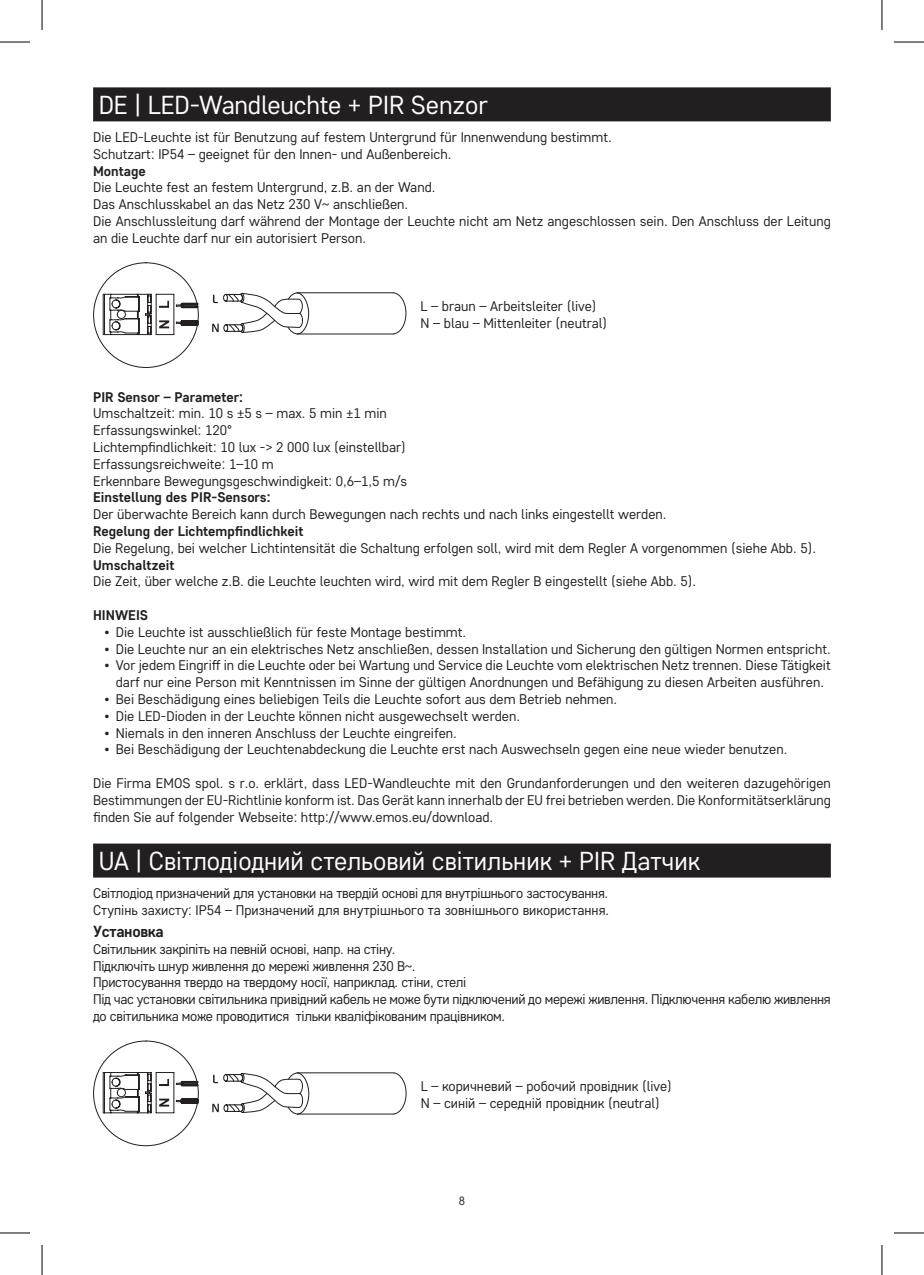
<style>
.page{position:relative;width:924px;height:1275px;background:#fff}
.page>*{position:absolute;margin:0;border:0;box-sizing:border-box;transform-origin:0 0}
.t1{font:26px "Core Sans D35";color:#fff}
.t2{font:700 16px "Core Sans D55";letter-spacing:-.02em;color:#231f20}
.t3{font:14px/16.8px "Core Sans D35";color:#231f20}
.t4{font:14px/16.8px "Core Sans D35";letter-spacing:-.02em;color:#231f20}
.t5{font:700 14px "Core Sans D55";color:#231f20}
.t6{font:12px "Core Sans D35";color:#231f20}
</style>
<div class="page">
<div style="left:93px;top:87px;width:737px;height:34px;background:#231f20"></div>
<div style="left:93px;top:843px;width:737px;height:34px;background:#231f20"></div>
<svg style="left:212px;top:292px;width:195px;height:43px"></svg>
<svg style="left:93px;top:262px;width:106px;height:106px"></svg>
<svg style="left:212px;top:1072px;width:195px;height:43px"></svg>
<svg style="left:93px;top:1040px;width:106px;height:106px"></svg>
<hr style="left:0;top:42px;width:30px;height:1px;background:#000">
<hr style="left:893px;top:42px;width:30px;height:1px;background:#000">
<hr style="left:0;top:1232px;width:30px;height:1px;background:#000">
<hr style="left:893px;top:1232px;width:30px;height:1px;background:#000">
<hr style="left:42px;top:0;width:1px;height:30px;background:#000">
<hr style="left:42px;top:1245px;width:1px;height:30px;background:#000">
<hr style="left:881px;top:0;width:1px;height:30px;background:#000">
<hr style="left:881px;top:1245px;width:1px;height:30px;background:#000">
<h1 class="t1" style="left:99px;top:88px;width:390px">DE | LED-Wandleuchte + PIR Senzor</h1>
<p class="t3" style="left:93px;top:128px;width:520px">Die LED-Leuchte ist für Benutzung auf festem Untergrund für Innenwendung bestimmt.<br>Schutzart: IP54 – geeignet für den Innen- und Außenbereich.</p>
<p class="t5" style="left:93px;top:161px;width:54px">Montage</p>
<p class="t3" style="left:93px;top:178px;width:739px">Die Leuchte fest an festem Untergrund, z.B. an der Wand.<br>Das Anschlusskabel an das Netz 230 V~ anschließen.<br>Die Anschlussleitung darf während der Montage der Leuchte nicht am Netz angeschlossen sein. Den Anschluss der Leitung an die Leuchte darf nur ein autorisiert Person.</p>
<p class="t3" style="left:420px;top:297px;width:188px">L – braun – Arbeitsleiter (live)<br>N – blau – Mittenleiter (neutral)</p>
<p class="t5" style="left:93px;top:387px;width:151px">PIR Sensor – Parameter:</p>
<p class="t3" style="left:93px;top:404px;width:315px">Umschaltzeit: min. 10 s ±5 s – max. 5 min ±1 min Erfassungswinkel: 120°<br>Lichtempfindlichkeit: 10 lux -&gt; 2 000 lux (einstellbar)<br>Erfassungsreichweite: 1–10 m<br>Erkennbare Bewegungsgeschwindigkeit: 0,6–1,5 m/s</p>
<p class="t5" style="left:93px;top:488px;width:179px">Einstellung des PIR-Sensors:</p>
<p class="t3" style="left:93px;top:505px;width:574px">Der überwachte Bereich kann durch Bewegungen nach rechts und nach links eingestellt werden.</p>
<p class="t5" style="left:93px;top:522px;width:212px">Regelung der Lichtempfindlichkeit</p>
<p class="t3" style="left:93px;top:539px;width:724px">Die Regelung, bei welcher Lichtintensität die Schaltung erfolgen soll, wird mit dem Regler A vorgenommen (siehe Abb. 5).</p>
<p class="t5" style="left:93px;top:555px;width:83px">Umschaltzeit</p>
<p class="t3" style="left:93px;top:572px;width:604px">Die Zeit, über welche z.B. die Leuchte leuchten wird, wird mit dem Regler B eingestellt (siehe Abb. 5).</p>
<p class="t5" style="left:93px;top:606px;width:56px">HINWEIS</p>
<p class="t3" style="left:104px;top:623px;width:363px">• Die Leuchte ist ausschließlich für feste Montage bestimmt.</p>
<p class="t3" style="left:104px;top:640px;width:727px">• Die Leuchte nur an ein elektrisches Netz anschließen, dessen Installation und Sicherung den gültigen Normen entspricht.</p>
<p class="t3" style="left:104px;top:656px;width:727px;text-align:center">• Vor jedem Eingriff in die Leuchte oder bei Wartung und Service die Leuchte vom elektrischen Netz trennen. Diese Tätigkeit darf nur eine Person mit Kenntnissen im Sinne der gültigen Anordnungen und Befähigung zu diesen Arbeiten ausführen.</p>
<p class="t3" style="left:104px;top:690px;width:514px">• Bei Beschädigung eines beliebigen Teils die Leuchte sofort aus dem Betrieb nehmen.</p>
<p class="t3" style="left:104px;top:707px;width:417px">• Die LED-Dioden in der Leuchte können nicht ausgewechselt werden.</p>
<p class="t3" style="left:104px;top:724px;width:354px">• Niemals in den inneren Anschluss der Leuchte eingreifen.</p>
<p class="t3" style="left:104px;top:740px;width:684px">• Bei Beschädigung der Leuchtenabdeckung die Leuchte erst nach Auswechseln gegen eine neue wieder benutzen.</p>
<p class="t3" style="left:93px;top:774px;width:739px;text-align:justify">Die Firma EMOS spol. s r.o. erklärt, dass LED-Wandleuchte mit den Grundanforderungen und den weiteren dazugehörigen Bestimmungen der EU-Richtlinie konform ist. Das Gerät kann innerhalb der EU frei betrieben werden. Die Konformitätserklärung finden Sie auf folgender Webseite: http://www.emos.eu/download.</p>
<h1 class="t1" style="left:99px;top:844px;width:602px">UA | Світлодіодний стельовий світильник + PIR Датчик</h1>
<p class="t3" style="left:93px;top:884px;width:517px">Світлодіод призначений для установки на твердій основі для внутрішнього застосування.<br>Ступінь захисту: IP54 – Призначений для внутрішнього та зовнішнього використання.</p>
<p class="t2" style="left:93px;top:921px;width:72px">Установка</p>
<p class="t4" style="left:93px;top:940px;width:738px">Світильник закріпіть на певній основі, напр. на стіну.<br>Підключіть шнур живлення до мережі живлення 230 В~.<br>Пристосування твердо на твердому носії, наприклад. стіни, стелі<br>Під час установки світильника привідний кабель не може бути підключений до мережі живлення. Підключення кабелю живлення до світильника може проводитися тільки кваліфікованим працівником.</p>
<p class="t3" style="left:420px;top:1077px;width:252px">L – коричневий – робочий провідник (live)<br>N – синій – середній провідник (neutral)</p>
<p class="t6" style="left:458px;top:1192px;width:8px">8</p>
</div>
